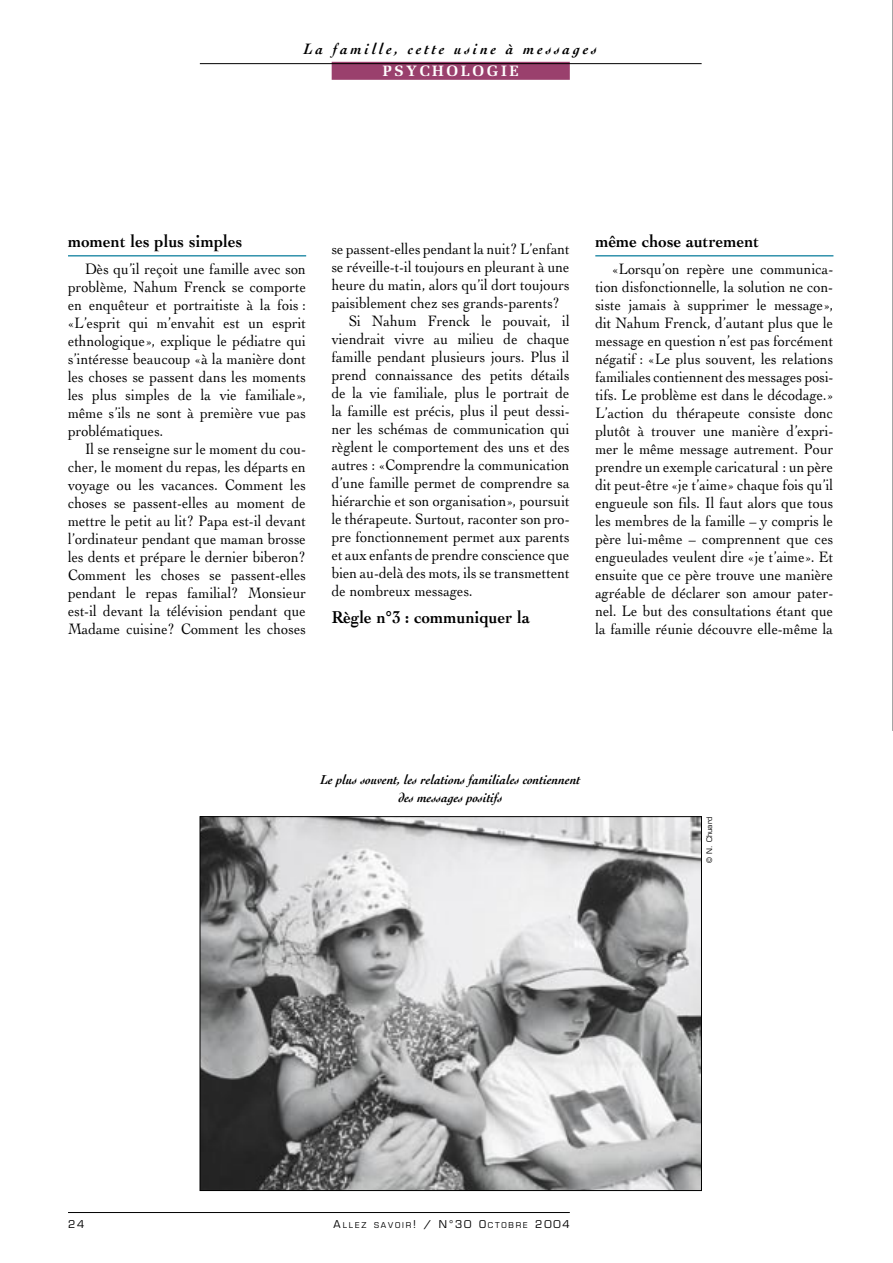
<style>
.page{position:relative;width:893px;height:1263px;background:#fff}
.page>*{position:absolute;margin:0;border:0;box-sizing:border-box;transform-origin:0 0}
.NOUV_Base_Sous-titre{font:700 18px "Cochin";letter-spacing:.01em;color:#000;scale:.9 1}
.NOUV_Base{font:15.75px/18px "Cochin";letter-spacing:.005em;color:#000;text-align:justify;scale:.9 1}
.Bandeau{font:italic 700 15.75px "Cochin";letter-spacing:.205em;color:#000;scale:.9 1}
.t1{font:700 15px "Melior";letter-spacing:.175em;color:#fff}
.NOUV_Legende{font:italic 700 13.5px/18px "Cochin";letter-spacing:.005em;color:#000;text-align:center;scale:.9 1}
.t2{font:10.5px "Eurostile";color:#000}
.t3{font:7.8px "Eurostile";letter-spacing:.235em;color:#000}
.Normal_e{font:7.5px "Eurostile";letter-spacing:.01em;color:#000}
.s1{font-size:10.5px}
</style>
<div class="page">
<svg style="left:892px;top:0;width:1px;height:730px"></svg>
<div style="left:332px;top:62px;width:238px;height:18px;background:#9a406d"></div>
<hr style="left:200px;top:63px;width:502px;height:1px;background:#000">
<hr style="left:68px;top:1212px;width:502px;height:1px;background:#000">
<hr style="left:68px;top:255px;width:238px;height:2px;background:#3091ab">
<hr style="left:595px;top:255px;width:238px;height:2px;background:#3091ab">
<img style="left:202px;top:818px;width:498px;height:371px">
<p class="Bandeau" style="left:304px;top:39px;width:327px">La famille, cette usine à messages</p>
<p class="t1" style="left:383px;top:61px;width:137px">PSYCHOLOGIE</p>
<p class="NOUV_Base_Sous-titre" style="left:68px;top:230px;width:195px">moment les plus simples</p>
<p class="NOUV_Base" style="left:68px;top:260px;width:266px;text-indent:17px">Dès qu’il reçoit une famille avec son problème, Nahum Frenck se comporte en enquêteur et portraitiste à la fois : «L’esprit qui m’envahit est un esprit ethnologique», explique le pédiatre qui s’intéresse beaucoup «à la manière dont les choses se passent dans les moments les plus simples de la vie familiale», même s’ils ne sont à première vue pas problématiques.</p>
<p class="NOUV_Base" style="left:68px;top:440px;width:266px;text-indent:17px">Il se renseigne sur le moment du cou&shy;cher, le moment du repas, les départs en voyage ou les vacances. Comment les choses se passent-elles au moment de mettre le petit au lit? Papa est-il devant l’ordinateur pendant que maman brosse les dents et prépare le dernier biberon?<br>Comment les choses se passent-elles pendant le repas familial? Monsieur est-il devant la télévision pendant que Madame cuisine? Comment les choses</p>
<p class="NOUV_Base" style="left:332px;top:240px;width:266px">se passent-elles pendant la nuit? L’enfant se réveille-t-il toujours en pleurant à une heure du matin, alors qu’il dort toujours paisiblement chez ses grands-parents?</p>
<p class="NOUV_Base" style="left:332px;top:312px;width:266px;text-indent:17px">Si Nahum Frenck le pouvait, il viendrait vivre au milieu de chaque famille pendant plusieurs jours. Plus il prend connaissance des petits détails de la vie familiale, plus le portrait de la famille est précis, plus il peut dessi&shy;ner les schémas de communication qui règlent le comportement des uns et des autres : «Comprendre la communication d’une famille permet de comprendre sa hiérarchie et son organisation», poursuit le thérapeute. Surtout, raconter son pro&shy;pre fonctionnement permet aux parents et aux enfants de prendre conscience que bien au-delà des mots, ils se transmettent de nombreux messages.</p>
<p class="NOUV_Base_Sous-titre" style="left:332px;top:607px;width:222px">Règle n°3 : communiquer la</p>
<p class="NOUV_Base_Sous-titre" style="left:595px;top:230px;width:184px">même chose autrement</p>
<p class="NOUV_Base" style="left:595px;top:260px;width:266px;text-indent:17px">«Lorsqu’on repère une communica&shy;tion disfonctionnelle, la solution ne con&shy;siste jamais à supprimer le message», dit Nahum Frenck, d’autant plus que le message en question n’est pas forcément négatif : «Le plus souvent, les relations familiales contiennent des messages posi&shy;tifs. Le problème est dans le décodage.» L’action du thérapeute consiste donc plutôt à trouver une manière d’expri&shy;mer le même message autrement. Pour prendre un exemple caricatural : un père dit peut-être «je t’aime» chaque fois qu’il engueule son fils. Il faut alors que tous les membres de la famille – y compris le père lui-même – comprennent que ces engueulades veulent dire «je t’aime». Et ensuite que ce père trouve une manière agréable de déclarer son amour pater&shy;nel. Le but des consultations étant que la famille réunie découvre elle-même la</p>
<p class="NOUV_Legende" style="left:321px;top:770px;width:290px">Le plus souvent, les relations familiales contiennent des messages positifs</p>
<p class="Normal_e" style="left:705px;top:863px;width:48px;rotate:-90deg">© N. Chuard</p>
<p class="t2" style="left:68px;top:1217px;width:18px">24</p>
<p class="t3" style="left:334px;top:1220px;width:238px"><span class="s1">A</span>LLEZ SAVOIR<span class="s1">! / N°30 O</span>CTOBRE <span class="s1">2004</span></p>
</div>
